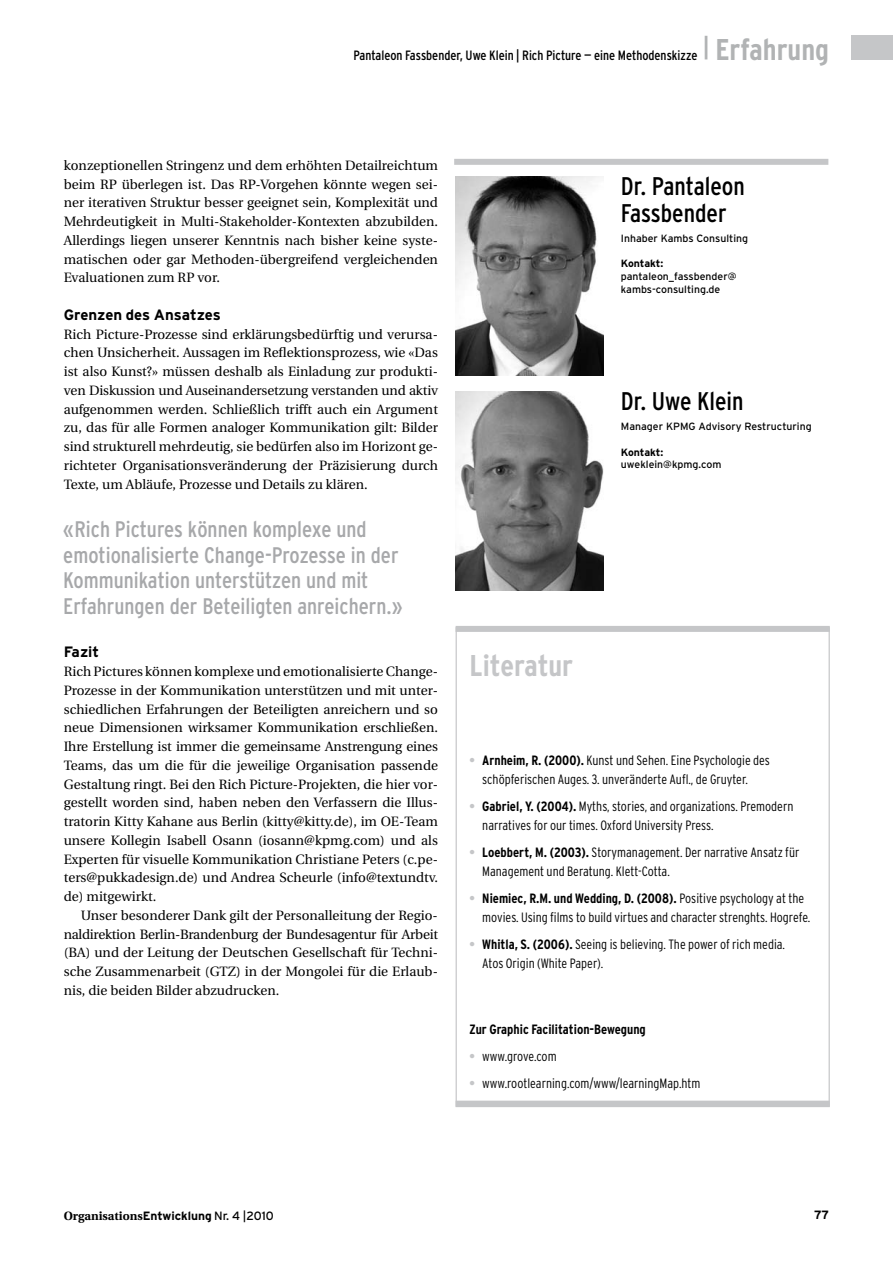
<style>
.page{position:relative;width:893px;height:1263px;background:#fff}
.page>*{position:absolute;margin:0;border:0;box-sizing:border-box;transform-origin:0 0}
.t1{font:700 condensed 30px "Interstate";color:#c5c6c8}
.t2{font:condensed 25.5px/27px "Interstate";color:#000}
.t3{font:condensed 22.5px/25.5px "Interstate";color:#a7a8aa}
.t4{font:700 15px "Interstate";color:#000}
.t5{font:13.5px/18.8px "Utopia";color:#000;text-align:justify}
.t6{font:300 condensed 13.5px/18.8px "Interstate";color:#000}
.t7{font:condensed 13.5px "Interstate";color:#000}
.t8{font:700 condensed 13.5px "Interstate";color:#000}
.t9{font:700 12px "Utopia";color:#000}
.t10{font:700 12px "Interstate";color:#000}
.t11{font:10.5px/12.8px "Interstate";color:#000}
.t12{font:700 10.5px "Interstate";letter-spacing:-.01em;color:#000}
.s1{font-weight:700;font-size:30px;color:#b1b3b4}
.s2{font-weight:700;color:#c5c6c8}
.s3{font-weight:700}
.s4{font-family:"Interstate"}
.s5{font-family:"Interstate";font-weight:400}
</style>
<div class="page">
<div style="left:852px;top:36px;width:41px;height:24px;background:#c5c6c8"></div>
<img style="left:455px;top:177px;width:149px;height:198px">
<div style="left:454px;top:159px;width:374px;height:6px;background:#c5c6c8"></div>
<img style="left:455px;top:392px;width:149px;height:199px">
<div style="left:456px;top:1101px;width:374px;height:6px;background:#c5c6c8"></div>
<div style="left:456px;top:626px;width:374px;height:6px;background:#c5c6c8"></div>
<p class="t7" style="left:353px;top:47px;width:477px">Pantaleon Fassbender, Uwe Klein | Rich Picture — eine Methodenskizze <sup>|</sup> <span class="s1">Erfahrung</span></p>
<p class="t5" style="left:64px;top:156px;width:376px">konzeptionellen Stringenz und dem erhöhten Detailreichtum beim RP überlegen ist. Das RP-Vorgehen könnte wegen sei&shy;ner iterativen Struktur besser geeignet sein, Komplexität und Mehrdeutigkeit in Multi-Stakeholder-Kontexten abzubilden.<br>Allerdings liegen unserer Kenntnis nach bisher keine syste&shy;matischen oder gar Methoden-übergreifend vergleichenden Evaluationen zum RP vor.</p>
<p class="t4" style="left:64px;top:306px;width:158px">Grenzen des Ansatzes</p>
<p class="t5" style="left:64px;top:325px;width:376px">Rich Picture-Prozesse sind erklärungsbedürftig und verursa&shy;chen Unsicherheit. Aussagen im Reflektionsprozess, wie «Das ist also Kunst?» müssen deshalb als Einladung zur produkti&shy;ven Diskussion und Auseinandersetzung verstanden und aktiv aufgenommen werden. Schließlich trifft auch ein Argument zu, das für alle Formen analoger Kommunikation gilt: Bilder sind strukturell mehrdeutig, sie bedürfen also im Horizont ge&shy;richteter Organisationsveränderung der Präzisierung durch Texte, um Abläufe, Prozesse und Details zu klären.</p>
<h3 class="t3" style="left:63px;top:517px;width:341px">«Rich Pictures können komplexe und emotionalisierte Change-Prozesse in der Kommunikation unterstützen und mit Erfahrungen der Beteiligten anreichern.»</h3>
<p class="t4" style="left:64px;top:644px;width:37px">Fazit</p>
<p class="t5" style="left:64px;top:662px;width:376px;text-align:left">Rich Pictures können komplexe und emotionalisierte Change-Prozesse in der Kommunikation unterstützen und mit unter&shy;schiedlichen Erfahrungen der Beteiligten anreichern und so neue Dimensionen wirksamer Kommunikation erschließen.<br>Ihre Erstellung ist immer die gemeinsame Anstrengung eines Teams, das um die für die jeweilige Organisation passende Gestaltung ringt. Bei den Rich Picture-Projekten, die hier vor&shy;gestellt worden sind, haben neben den Verfassern die Illus&shy;tratorin Kitty Kahane aus Berlin (kitty@kitty.de), im OE-Team unsere Kollegin Isabell Osann (iosann@kpmg.com) und als Experten für visuelle Kommunikation Christiane Peters (c.pe&shy;ters@pukkadesign.de) und Andrea Scheurle (info@textundtv. de) mitgewirkt.</p>
<p class="t5" style="left:64px;top:906px;width:376px;text-align:left;text-indent:17px">Unser besonderer Dank gilt der Personalleitung der Regio&shy;naldirektion Berlin-Brandenburg der Bundesagentur für Arbeit (BA) und der Leitung der Deutschen Gesellschaft für Techni&shy;sche Zusammenarbeit (GTZ) in der Mongolei für die Erlaub&shy;nis, die beiden Bilder abzudrucken.</p>
<h2 class="t2" style="left:621px;top:172px;width:125px">Dr. Pantaleon<br>Fassbender</h2>
<p class="t11" style="left:621px;top:232px;width:129px">Inhaber Kambs Consulting</p>
<p class="t12" style="left:621px;top:258px;width:44px">Kontakt:</p>
<p class="t11" style="left:621px;top:270px;width:117px">pantaleon_fassbender@ kambs-consulting.de</p>
<h2 class="t2" style="left:621px;top:387px;width:124px">Dr. Uwe Klein</h2>
<p class="t11" style="left:621px;top:420px;width:192px">Manager KPMG Advisory Restructuring</p>
<p class="t12" style="left:621px;top:446px;width:44px">Kontakt:</p>
<p class="t11" style="left:621px;top:458px;width:102px">uweklein@kpmg.com</p>
<h1 class="t1" style="left:470px;top:648px;width:105px">Literatur</h1>
<p class="t6" style="left:482px;top:751px;width:289px;text-indent:-13px"><span class="s2">•</span> <span class="s3">Arnheim, R. (2000).</span> Kunst und Sehen. Eine Psychologie des schöpferischen Auges. 3. unveränderte Aufl., de Gruyter.</p>
<p class="t6" style="left:482px;top:797px;width:313px;text-indent:-13px"><span class="s2">•</span> <span class="s3">Gabriel, Y. (2004).</span> Myths, stories, and organizations. Premodern narratives for our times. Oxford University Press.</p>
<p class="t6" style="left:482px;top:843px;width:319px;text-indent:-13px"><span class="s2">•</span> <span class="s3">Loebbert, M. (2003).</span> Storymanagement. Der narrative Ansatz für<br>Management und Beratung. Klett-Cotta.</p>
<p class="t6" style="left:482px;top:889px;width:330px;text-indent:-13px"><span class="s2">•</span> <span class="s3">Niemiec, R.M. und Wedding, D. (2008).</span> Positive psychology at the movies. Using films to build virtues and character strenghts. Hogrefe.</p>
<p class="t6" style="left:482px;top:935px;width:304px;text-indent:-13px"><span class="s2">•</span> <span class="s3">Whitla, S. (2006).</span> Seeing is believing. The power of rich media.<br>Atos Origin (White Paper).</p>
<p class="t8" style="left:470px;top:1021px;width:178px">Zur Graphic Facilitation-Bewegung</p>
<p class="t6" style="left:470px;top:1047px;width:89px"><span class="s2">•</span> www.grove.com</p>
<p class="t6" style="left:470px;top:1074px;width:232px"><span class="s2">•</span> www.rootlearning.com/www/learningMap.htm</p>
<p class="t9" style="left:64px;top:1209px;width:211px">Organisations<span class="s4">Entwicklung</span> <span class="s5">Nr. 4 |2010</span></p>
<p class="t10" style="left:814px;top:1208px;width:16px">77</p>
</div>
